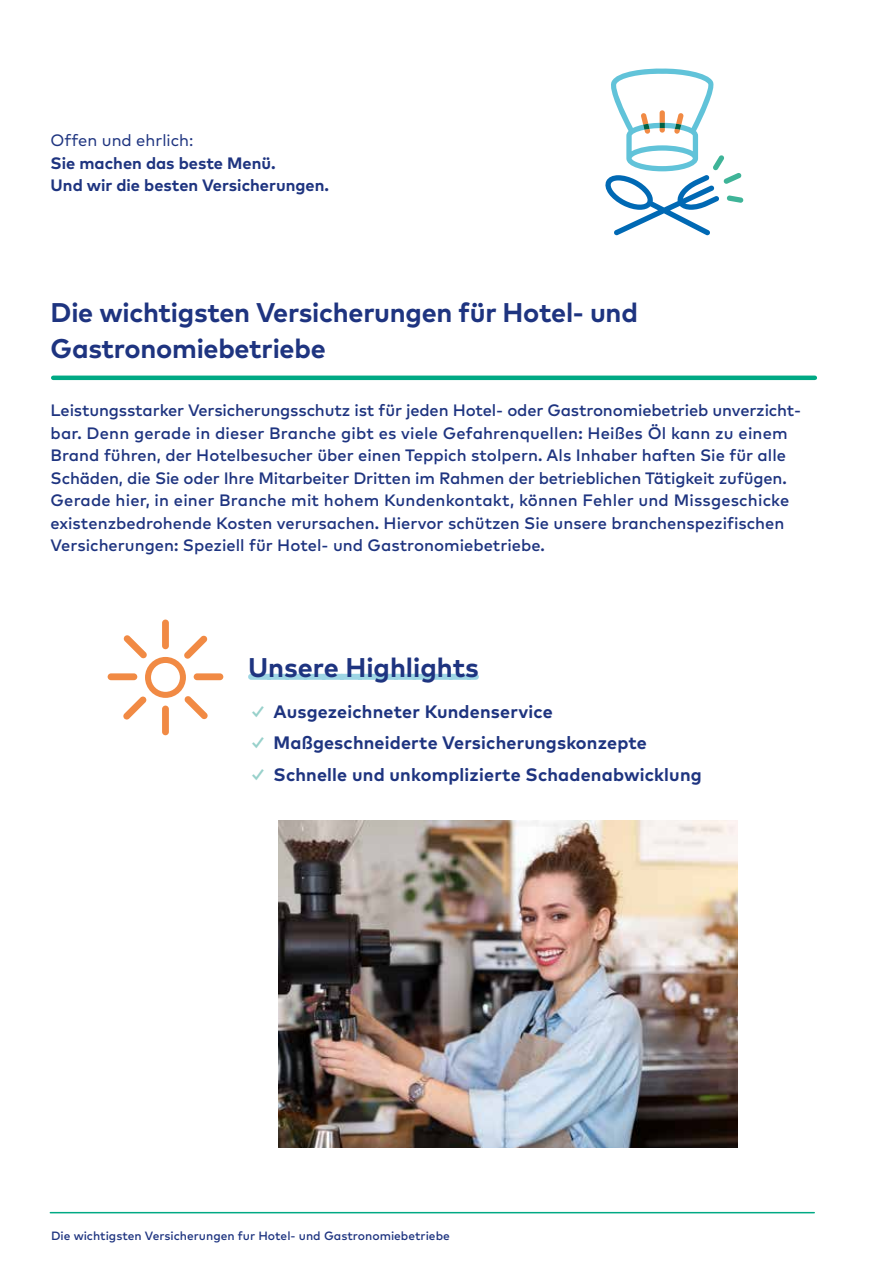
<style>
.page{position:relative;width:893px;height:1263px;background:#fff}
.page>*{position:absolute;margin:0;border:0;box-sizing:border-box;transform-origin:0 0}
.t1{font:700 27px/36px "Mark Pro";letter-spacing:-.01em;color:#1e3480}
.t2{font:700 18px "Mark Pro";letter-spacing:.01em;color:#1e3480}
.t3{font:500 16.5px/22.5px "Mark Pro";color:#1e3480}
.t4{font:700 16.5px/22.5px "Mark Pro";color:#1e3480}
.t5{font:16.5px "Mark Pro";color:#1e3480}
.t6{font:500 12px "Mark Pro";color:#1e3480}
.s1{color:#98d1cb}
</style>
<div class="page">
<svg style="left:605px;top:68px;width:138px;height:167px"></svg>
<img style="left:278px;top:820px;width:459px;height:328px">
<div style="left:162px;top:619px;width:7px;height:30px;background:#f18a44;border-radius:3px"></div>
<div style="left:162px;top:705px;width:7px;height:30px;background:#f18a44;border-radius:3px"></div>
<div style="left:194px;top:673px;width:29px;height:7px;background:#f18a44;border-radius:3px"></div>
<div style="left:108px;top:673px;width:29px;height:7px;background:#f18a44;border-radius:3px"></div>
<svg style="left:123px;top:635px;width:85px;height:84px"></svg>
<hr style="left:50px;top:1212px;width:764px;height:1px;background:#00a984">
<hr style="left:53px;top:376px;width:762px;height:4px;background:#00a984">
<svg style="left:251px;top:674px;width:225px;height:6px"></svg>
<p class="t5" style="left:51px;top:128px;width:144px">Offen und ehrlich:</p>
<p class="t4" style="left:51px;top:150px;width:280px">Sie machen das beste Menü.<br>Und wir die besten Versicherungen.</p>
<h1 class="t1" style="left:51px;top:292px;width:589px">Die wichtigsten Versicherungen für Hotel- und<br>Gastronomiebetriebe</h1>
<p class="t3" style="left:51px;top:398px;width:752px">Leistungsstarker Versicherungsschutz ist für jeden Hotel- oder Gastronomiebetrieb unverzicht&shy;bar. Denn gerade in dieser Branche gibt es viele Gefahrenquellen: Heißes Öl kann zu einem Brand führen, der Hotelbesucher über einen Teppich stolpern. Als Inhaber haften Sie für alle Schäden, die Sie oder Ihre Mitarbeiter Dritten im Rahmen der betrieblichen Tätigkeit zufügen.<br>Gerade hier, in einer Branche mit hohem Kundenkontakt, können Fehler und Missgeschicke existenzbedrohende Kosten verursachen. Hiervor schützen Sie unsere branchenspezifischen Versicherungen: Speziell für Hotel- und Gastronomiebetriebe.</p>
<h1 class="t1" style="left:248px;top:647px;width:232px">Unsere Highlights</h1>
<p class="t2" style="left:248px;top:697px;width:306px"><span class="s1">✓</span> Ausgezeichneter Kundenservice</p>
<p class="t2" style="left:248px;top:729px;width:400px"><span class="s1">✓</span> Maßgeschneiderte Versicherungskonzepte</p>
<p class="t2" style="left:248px;top:760px;width:455px"><span class="s1">✓</span> Schnelle und unkomplizierte Schadenabwicklung</p>
<p class="t6" style="left:51px;top:1226px;width:400px">Die wichtigsten Versicherungen fur Hotel- und Gastronomiebetriebe</p>
</div>
